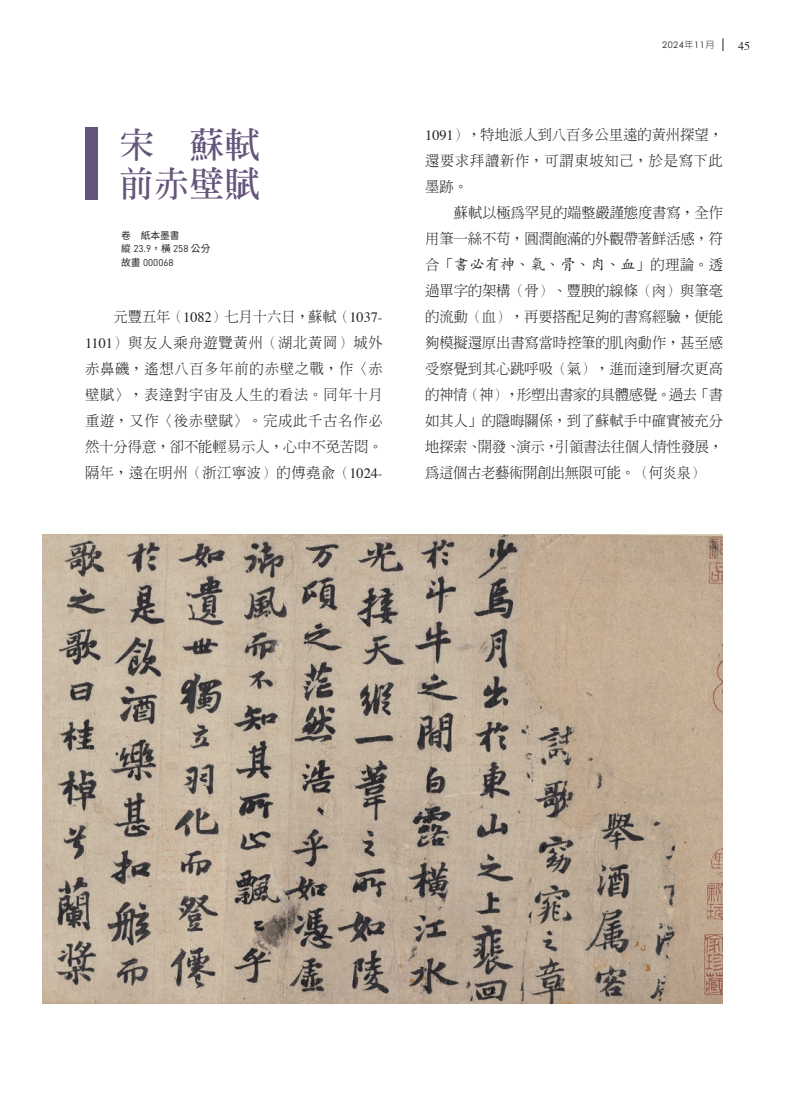
<style>
.page{position:relative;width:808px;height:1106px;background:#fff}
.page>*{position:absolute;margin:0;border:0;box-sizing:border-box;transform-origin:0 0}
.t1{font:700 35.25px/39px "AR Ming B5";color:#65547b}
.t2{font:300 14.25px/26px "AR Ming B5";letter-spacing:-.005em;color:#231f20;text-align:justify}
.t3{font:300 14.25px "AR Ming B5";letter-spacing:.05em;color:#231f20}
.t4{font:12px "Times";color:#231f20}
.t5{font:9.75px/13.2px "Noto Sans CJ Ktc";color:#231f20}
.t6{font:9px "Century Gothic";letter-spacing:.075em;color:#231f20}
.s1{font-family:"AR Hei B5";font-weight:300}
.s2{font-family:"Times";font-weight:400}
.s3{font-family:"AR Kai B5";font-weight:500;font-size:15px}
.s4{font-size:15px}
.s5{font-family:"DIN Pro"}
</style>
<div class="page">
<svg style="left:723px;top:38px;width:1px;height:13px"></svg>
<div style="left:85px;top:127px;width:13px;height:73px;background:#65547b"></div>
<img style="left:43px;top:535px;width:680px;height:468px">
<p class="t6" style="left:662px;top:40px;width:54px">2024<span class="s1">年</span>11<span class="s1">月</span></p>
<p class="t4" style="left:738px;top:34px;width:13px">45</p>
<p class="t1" style="left:119px;top:125px;width:178px">宋　蘇軾　前赤壁賦</p>
<p class="t2" style="left:425px;top:122px;width:299px"><span class="s2">1091</span>），特地派人到八百多公里遠的黃州探望，</p>
<p class="t3" style="left:425px;top:154px;width:299px">還要求拜讀新作，可謂東坡知己，於是寫下此</p>
<p class="t2" style="left:425px;top:174px;width:44px">墨跡。</p>
<p class="t2" style="left:454px;top:200px;width:271px">蘇軾以極為罕見的端整嚴謹態度書寫，全作</p>
<p class="t2" style="left:425px;top:226px;width:299px">用筆一絲不苟，圓潤飽滿的外觀帶著鮮活感，符</p>
<p class="t2" style="left:425px;top:251px;width:299px">合「<span class="s3">書必有神</span><span class="s4">、</span><span class="s3">氣</span><span class="s4">、</span><span class="s3">骨</span><span class="s4">、</span><span class="s3">肉</span><span class="s4">、</span><span class="s3">血</span>」的理論。透</p>
<p class="t2" style="left:425px;top:277px;width:299px">過單字的架構（骨）、豐腴的線條（肉）與筆毫</p>
<p class="t2" style="left:425px;top:303px;width:299px">的流動（血），再要搭配足夠的書寫經驗，便能</p>
<p class="t2" style="left:425px;top:329px;width:299px">夠模擬還原出書寫當時控筆的肌肉動作，甚至感</p>
<p class="t2" style="left:425px;top:355px;width:299px">受察覺到其心跳呼吸（氣），進而達到層次更高</p>
<p class="t2" style="left:425px;top:381px;width:299px">的神情（神），形塑出書家的具體感覺。過去「書</p>
<p class="t2" style="left:425px;top:407px;width:299px">如其人」的隱晦關係，到了蘇軾手中確實被充分</p>
<p class="t2" style="left:425px;top:433px;width:299px">地探索、開發、演示，引領書法往個人情性發展，</p>
<p class="t2" style="left:425px;top:459px;width:281px">為這個古老藝術開創出無限可能。（何炎泉）</p>
<p class="t5" style="left:121px;top:229px;width:91px">卷　紙本墨書<br>縱 <span class="s5">23.9</span>，橫 <span class="s5">258</span> 公分故畫 <span class="s5">000068</span></p>
<p class="t2" style="left:85px;top:304px;width:299px;text-indent:28px">元豐五年（<span class="s2">1082</span>）七月十六日，蘇軾（<span class="s2">1037- 1101</span>）與友人乘舟遊覽黃州（湖北黃岡）城外赤鼻磯，遙想八百多年前的赤壁之戰，作〈赤壁賦〉，表達對宇宙及人生的看法。同年十月重遊，又作〈後赤壁賦〉。完成此千古名作必然十分得意，卻不能輕易示人，心中不免苦悶。隔年，遠在明州（浙江寧波）的傅堯俞（<span class="s2">1024-</span></p>
</div>
